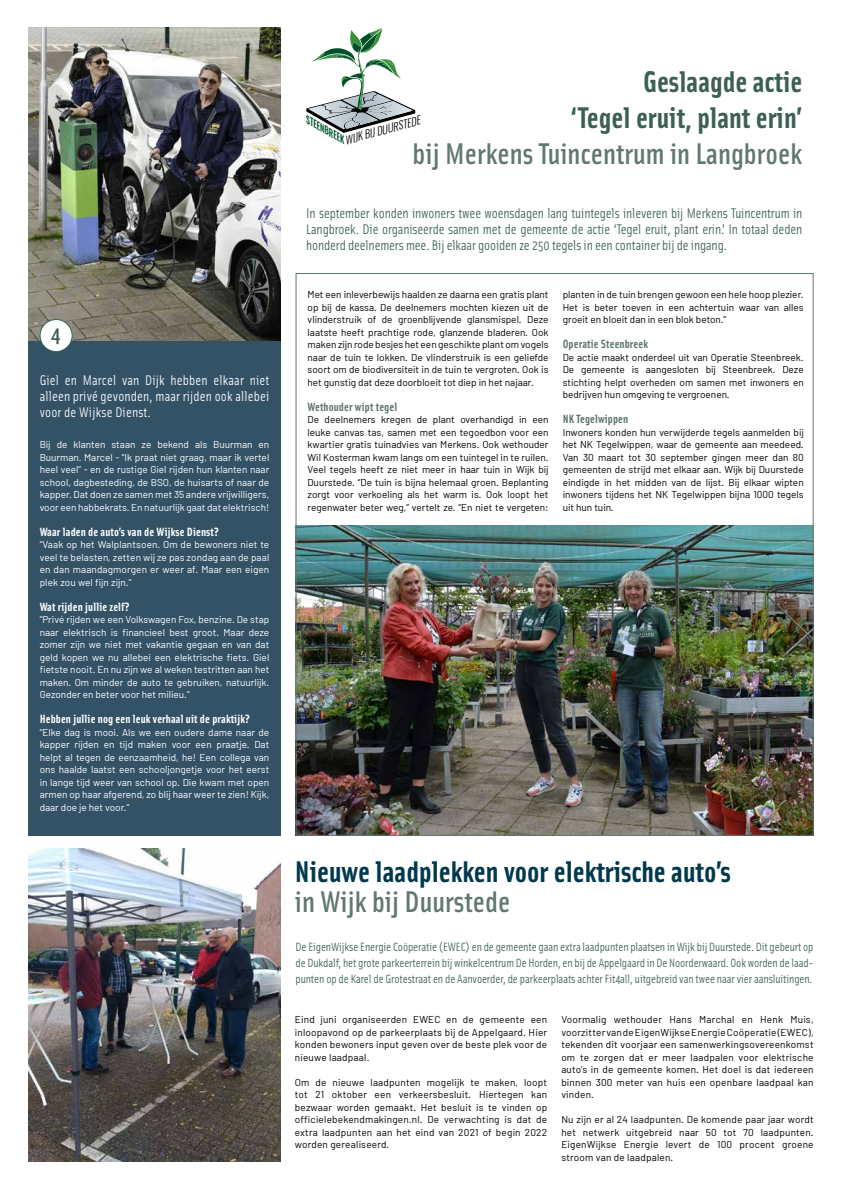
<style>
.page{position:relative;width:842px;height:1191px;background:#fff}
.page>*{position:absolute;margin:0;border:0;box-sizing:border-box;transform-origin:0 0}
.t1{font:500 30px "Solex OT";color:#60786f}
.t2{font:700 30px "Solex OT";color:#00394d}
.t3{font:700 30px/36px "Solex OT";color:#3c6055;text-align:right}
.t4{font:500 22.6px "Solex OT";color:#3c6055}
.t5{font:14px/16px "Solex OT";letter-spacing:-.01em;color:#3c6055;text-align:justify}
.t6{font:14px/16px "Solex OT";letter-spacing:.01em;color:#fff;text-align:justify}
.t7{font:12px/16px "Solex OT";letter-spacing:-.01em;color:#3c6055;text-align:justify}
.t8{font:700 12px "Solex OT";letter-spacing:.01em;color:#fff}
.t9{font:700 12px "Solex OT";letter-spacing:.01em;color:#60786f}
.t10{font:italic 300 10.9px "Oswald";color:#000}
.t11{font:10px/12.5px "Barlow";color:#000;text-align:justify}
.t12{font:10px/12.5px "Barlow";color:#fff;text-align:justify}
.t13{font:italic 500 9.1px "Oswald";color:#005632}
</style>
<div class="page">
<img style="left:28px;top:848px;width:253px;height:313px">
<div style="left:28px;top:340px;width:253px;height:495px;background:#335266"></div>
<img style="left:28px;top:28px;width:253px;height:312px">
<div style="left:40px;top:319px;width:32px;height:32px;background:#fff;border-radius:50%"></div>
<div style="left:40px;top:319px;width:33px;height:33px;border:1px solid #3c6055;border-radius:50%"></div>
<img style="left:298px;top:526px;width:514px;height:307px">
<svg style="left:306px;top:28px;width:109px;height:105px"></svg>
<h2 class="t4" style="left:51px;top:319px;width:11px">4</h2>
<h3 class="t6" style="left:40px;top:371px;width:231px">Giel en Marcel van Dijk hebben elkaar niet alleen privé gevonden, maar rijden ook allebei voor de Wijkse Dienst.</h3>
<p class="t12" style="left:40px;top:438px;width:231px">Bij de klanten staan ze bekend als Buurman en Buurman. Marcel - “Ik praat niet graag, maar ik vertel heel veel” - en de rustige Giel rijden hun klanten naar school, dagbesteding, de BSO, de huisarts of naar de kapper. Dat doen ze samen met 35 andere vrijwilligers, voor een habbekrats. En natuurlijk gaat dat elektrisch!</p>
<p class="t8" style="left:40px;top:523px;width:181px">Waar laden de auto’s van de Wijkse Dienst?</p>
<p class="t12" style="left:40px;top:538px;width:231px">“Vaak op het Walplantsoen. Om de bewoners niet te veel te belasten, zetten wij ze pas zondag aan de paal en dan maandagmorgen er weer af. Maar een eigen plek zou wel fijn zijn.”</p>
<p class="t8" style="left:40px;top:598px;width:92px">Wat rijden jullie zelf?</p>
<p class="t12" style="left:40px;top:613px;width:231px">“Privé rijden we een Volkswagen Fox, benzine. De stap naar elektrisch is financieel best groot. Maar deze zomer zijn we niet met vakantie gegaan en van dat geld kopen we nu allebei een elektrische fiets. Giel fietste nooit. En nu zijn we al weken testritten aan het maken. Om minder de auto te gebruiken, natuurlijk.<br>Gezonder en beter voor het milieu.”</p>
<p class="t8" style="left:40px;top:711px;width:212px">Hebben jullie nog een leuk verhaal uit de praktijk?</p>
<p class="t12" style="left:40px;top:725px;width:231px">“Elke dag is mooi. Als we een oudere dame naar de kapper rijden en tijd maken voor een praatje. Dat helpt al tegen de eenzaamheid, he! Een collega van ons haalde laatst een schooljongetje voor het eerst in lange tijd weer van school op. Die kwam met open armen op haar afgerend, zo blij haar weer te zien! Kijk, daar doe je het voor.”</p>
<h1 class="t3" style="left:571px;top:62px;width:233px">Geslaagde actie<br>‘Tegel eruit, plant erin’</h1>
<h1 class="t1" style="left:413px;top:134px;width:391px">bij Merkens Tuincentrum in Langbroek</h1>
<p class="t5" style="left:306px;top:204px;width:498px">In september konden inwoners twee woensdagen lang tuintegels inleveren bij Merkens Tuincentrum in Langbroek. Die organiseerde samen met de gemeente de actie ‘Tegel eruit, plant erin.’ In totaal deden honderd deelnemers mee. Bij elkaar gooiden ze 250 tegels in een container bij de ingang.</p>
<p class="t13" style="left:310px;top:115px;width:46px;rotate:30deg">STEENBREEK</p>
<p class="t10" style="left:342px;top:131px;width:79px;rotate:-15deg">WIJK BIJ DUURSTEDE</p>
<p class="t11" style="left:308px;top:288px;width:242px">Met een inleverbewijs haalden ze daarna een gratis plant op bij de kassa. De deelnemers mochten kiezen uit de vlinderstruik of de groenblijvende glansmispel. Deze laatste heeft prachtige rode, glanzende bladeren. Ook maken zijn rode besjes het een geschikte plant om vogels naar de tuin te lokken. De vlinderstruik is een geliefde soort om de biodiversiteit in de tuin te vergroten. Ook is het gunstig dat deze doorbloeit tot diep in het najaar.</p>
<p class="t9" style="left:308px;top:398px;width:91px">Wethouder wipt tegel</p>
<p class="t11" style="left:308px;top:413px;width:242px">De deelnemers kregen de plant overhandigd in een leuke canvas tas, samen met een tegoedbon voor een kwartier gratis tuinadvies van Merkens. Ook wethouder Wil Kosterman kwam langs om een tuintegel in te ruilen.<br>Veel tegels heeft ze niet meer in haar tuin in Wijk bij Duurstede. “De tuin is bijna helemaal groen. Beplanting zorgt voor verkoeling als het warm is. Ook loopt het regenwater beter weg,” vertelt ze. “En niet te vergeten:</p>
<p class="t11" style="left:563px;top:288px;width:242px">planten in de tuin brengen gewoon een hele hoop plezier.<br>Het is beter toeven in een achtertuin waar van alles groeit en bloeit dan in een blok beton.”</p>
<p class="t9" style="left:563px;top:336px;width:87px">Operatie Steenbreek</p>
<p class="t11" style="left:563px;top:350px;width:242px">De actie maakt onderdeel uit van Operatie Steenbreek.<br>De gemeente is aangesloten bij Steenbreek. Deze stichting helpt overheden om samen met inwoners en bedrijven hun omgeving te vergroenen.</p>
<p class="t9" style="left:563px;top:411px;width:67px">NK Tegelwippen</p>
<p class="t11" style="left:563px;top:425px;width:242px">Inwoners konden hun verwijderde tegels aanmelden bij het NK Tegelwippen, waar de gemeente aan meedeed.<br>Van 30 maart tot 30 september gingen meer dan 80 gemeenten de strijd met elkaar aan. Wijk bij Duurstede eindigde in het midden van de lijst. Bij elkaar wipten inwoners tijdens het NK Tegelwippen bijna 1000 tegels uit hun tuin.</p>
<h1 class="t2" style="left:295px;top:852px;width:438px">Nieuwe laadplekken voor elektrische auto’s</h1>
<h1 class="t1" style="left:295px;top:882px;width:217px">in Wijk bij Duurstede</h1>
<p class="t7" style="left:296px;top:938px;width:520px">De EigenWijkse Energie Coöperatie (EWEC) en de gemeente gaan extra laadpunten plaatsen in Wijk bij Duurstede. Dit gebeurt op de Dukdalf, het grote parkeerterrein bij winkelcentrum De Horden, en bij de Appelgaard in De Noorderwaard. Ook worden de laad&shy;punten op de Karel de Grotestraat en de Aanvoerder, de parkeerplaats achter Fit4all, uitgebreid van twee naar vier aansluitingen.</p>
<p class="t11" style="left:295px;top:1013px;width:254px">Eind juni organiseerden EWEC en de gemeente een inloopavond op de parkeerplaats bij de Appelgaard. Hier konden bewoners input geven over de beste plek voor de nieuwe laadpaal.</p>
<p class="t11" style="left:295px;top:1075px;width:254px">Om de nieuwe laadpunten mogelijk te maken, loopt tot 21 oktober een verkeersbesluit. Hiertegen kan bezwaar worden gemaakt. Het besluit is te vinden op officielebekendmakingen.nl. De verwachting is dat de extra laadpunten aan het eind van 2021 of begin 2022 worden gerealiseerd.</p>
<p class="t11" style="left:561px;top:1013px;width:254px">Voormalig wethouder Hans Marchal en Henk Muis, voorzitter van de EigenWijkse Energie Coöperatie (EWEC), tekenden dit voorjaar een samenwerkingsovereenkomst om te zorgen dat er meer laadpalen voor elektrische auto’s in de gemeente komen. Het doel is dat iedereen binnen 300 meter van huis een openbare laadpaal kan vinden.</p>
<p class="t11" style="left:561px;top:1113px;width:254px">Nu zijn er al 24 laadpunten. De komende paar jaar wordt het netwerk uitgebreid naar 50 tot 70 laadpunten.<br>EigenWijkse Energie levert de 100 procent groene stroom van de laadpalen.</p>
</div>
